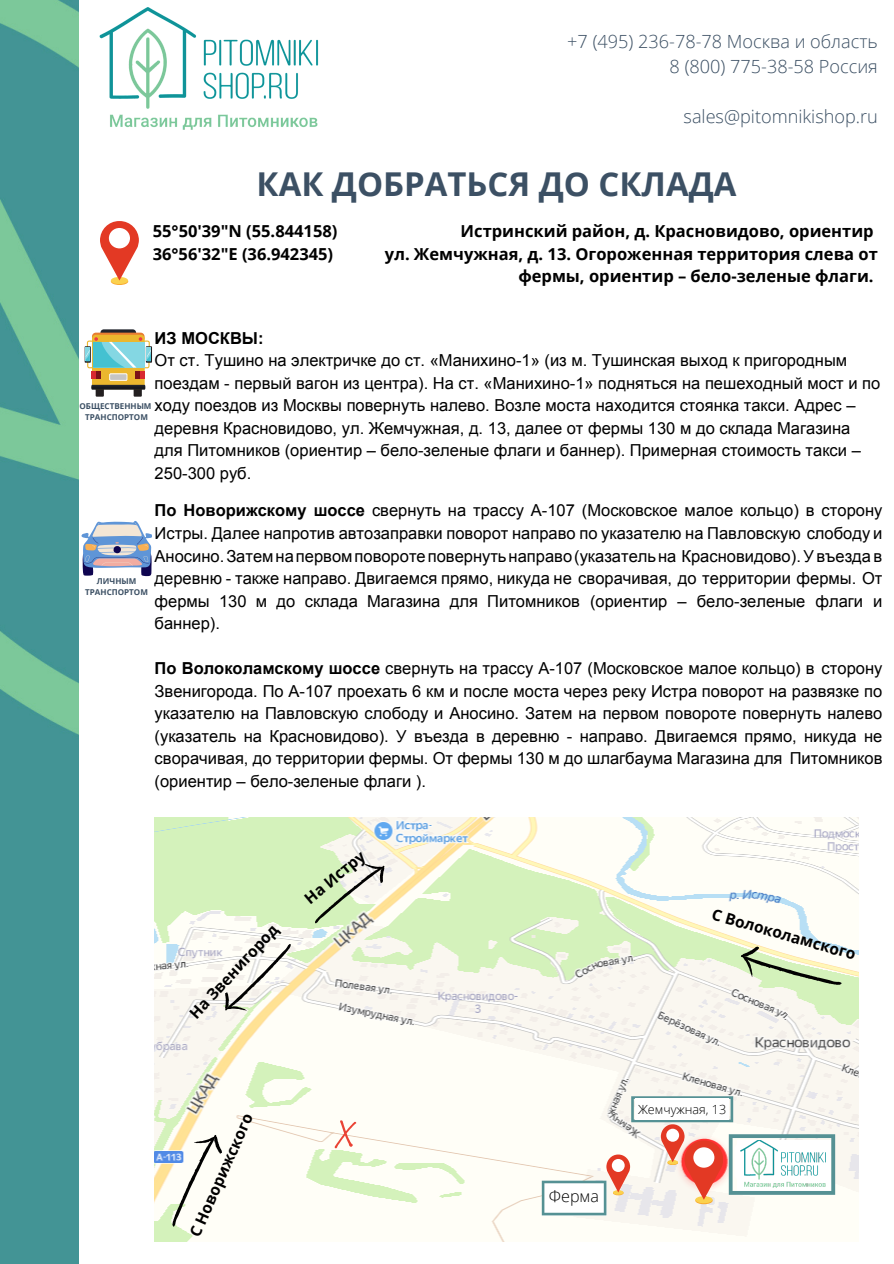
<style>
.page{position:relative;width:894px;height:1264px;background:#fff}
.page>*{position:absolute;margin:0;border:0;box-sizing:border-box;transform-origin:0 0}
.t1{font:700 32.85px "Open Sans";color:#3c5064}
.t2{font:300 18.15px "Open Sans";color:#3c5064}
.t3{font:16.5px/22.5px "Arial";color:#000;text-align:justify}
.t4{font:700 16.5px/22.5px "Open Sans";color:#000;text-align:right}
.t5{font:300 16.2px "Open Sans";color:#000}
.t6{font:700 15.45px "Open Sans";color:#000}
.t7{font:300 12.6px "Open Sans";color:#000}
.t8{font:700 8.1px "Open Sans";color:#3c5064}
.s1{font-weight:700}
</style>
<div class="page">
<img style="left:0;top:0;width:79px;height:1263px">
<img style="left:99px;top:7px;width:220px;height:123px">
<div style="left:111px;top:278px;width:17px;height:7px;background:#f9b93d;border-radius:50%"></div>
<div style="left:111px;top:277px;width:17px;height:7px;background:#fbd14e;border-radius:50%"></div>
<svg style="left:100px;top:221px;width:38px;height:59px"></svg>
<div style="left:109px;top:228px;width:21px;height:20px;background:#fff;border-radius:50%"></div>
<div style="left:100px;top:329px;width:36px;height:7px;background:#21252d;border-radius:3px"></div>
<div style="left:92px;top:332px;width:52px;height:10px;background:#e87c31;border-radius:4px"></div>
<svg style="left:85px;top:346px;width:6px;height:17px"></svg>
<div style="left:96px;top:376px;width:8px;height:20px;background:#231f20"></div>
<div style="left:134px;top:376px;width:8px;height:20px;background:#231f20"></div>
<div style="left:92px;top:335px;width:53px;height:54px;background:linear-gradient(to right,#ebb72e,#ebb72e);border-radius:4px"></div>
<div style="left:146px;top:346px;width:6px;height:17px;background:#231f20"></div>
<svg style="left:91px;top:385px;width:54px;height:4px"></svg>
<div style="left:109px;top:373px;width:18px;height:7px;background:#f3eee0"></div>
<div style="left:110px;top:374px;width:16px;height:6px;background:#c6c5c5"></div>
<svg style="left:86px;top:337px;width:65px;height:42px;background:#a6c2aa"></svg>
<svg style="left:81px;top:521px;width:71px;height:55px"></svg>
<img style="left:155px;top:818px;width:703px;height:423px">
<svg style="left:306px;top:854px;width:86px;height:71px"></svg>
<svg style="left:216px;top:941px;width:84px;height:79px"></svg>
<svg style="left:160px;top:1128px;width:67px;height:100px"></svg>
<svg style="left:737px;top:942px;width:105px;height:56px"></svg>
<svg style="left:334px;top:1120px;width:22px;height:28px"></svg>
<svg style="left:541px;top:1096px;width:293px;height:119px"></svg>
<p class="t2" style="left:567px;top:29px;width:312px">+7 (495) 236-78-78 Москва и область</p>
<p class="t2" style="left:669px;top:54px;width:210px">8 (800) 775-38-58 Россия</p>
<p class="t2" style="left:683px;top:103px;width:196px">sales@pitomnikishop.ru</p>
<p class="t1" style="left:256px;top:161px;width:481px">КАК ДОБРАТЬСЯ ДО СКЛАДА</p>
<p class="t4" style="left:153px;top:220px;width:186px;text-align:left">55°50′39″N (55.844158)<br>36°56′32″E (36.942345)</p>
<p class="t4" style="left:460px;top:220px;width:414px">Истринский район, д. Красновидово, ориентир</p>
<p class="t4" style="left:385px;top:242px;width:494px">ул. Жемчужная, д. 13. Огороженная территория слева от фермы, ориентир – бело-зеленые флаги.</p>
<p class="t3" style="left:155px;top:327px;width:727px;text-align:left"><span class="s1">ИЗ МОСКВЫ:<br></span>От ст. Тушино на электричке до ст. «Манихино-1» (из м. Тушинская выход к пригородным поездам - первый вагон из центра). На ст. «Манихино-1» подняться на пешеходный мост и по ходу поездов из Москвы повернуть налево. Возле моста находится стоянка такси. Адрес – деревня Красновидово, ул. Жемчужная, д. 13, далее от фермы 130 м до склада Магазина для Питомников (ориентир – бело-зеленые флаги и баннер). Примерная стоимость такси – 250-300 руб.</p>
<p class="t3" style="left:155px;top:499px;width:729px"><span class="s1">По Новорижскому шоссе</span> свернуть на трассу А-107 (Московское малое кольцо) в сторону Истры. Далее напротив автозаправки поворот направо по указателю на Павловскую слободу и Аносино. Затем на первом повороте повернуть направо (указатель на Красновидово). У въезда в деревню - также направо. Двигаемся прямо, никуда не сворачивая, до территории фермы. От фермы 130 м до склада Магазина для Питомников (ориентир – бело-зеленые флаги и баннер).</p>
<p class="t3" style="left:155px;top:657px;width:729px"><span class="s1">По Волоколамскому шоссе</span> свернуть на трассу А-107 (Московское малое кольцо) в сторону Звенигорода. По А-107 проехать 6 км и после моста через реку Истра поворот на развязке по указателю на Павловскую слободу и Аносино. Затем на первом повороте повернуть налево (указатель на Красновидово). У въезда в деревню - направо. Двигаемся прямо, никуда не сворачивая, до территории фермы. От фермы 130 м до шлагбаума Магазина для Питомников (ориентир – бело-зеленые флаги ).</p>
<p class="t8" style="left:80px;top:400px;width:73px">ОБЩЕСТВЕННЫМ</p>
<p class="t8" style="left:85px;top:411px;width:64px">ТРАНСПОРТОМ</p>
<p class="t8" style="left:97px;top:575px;width:41px">ЛИЧНЫМ</p>
<p class="t8" style="left:85px;top:586px;width:64px">ТРАНСПОРТОМ</p>
<p class="t6" style="left:184px;top:1008px;width:124px;rotate:-47deg">На Звенигород</p>
<p class="t6" style="left:300px;top:892px;width:74px;rotate:-40deg">На Истру</p>
<p class="t6" style="left:184px;top:1231px;width:135px;rotate:-66deg">С Новорижского</p>
<p class="t6" style="left:715px;top:903px;width:150px;rotate:16deg">С Волоколамского</p>
<p class="t5" style="left:548px;top:1184px;width:52px">Ферма</p>
<p class="t7" style="left:638px;top:1100px;width:89px">Жемчужная, 13</p>
</div>
